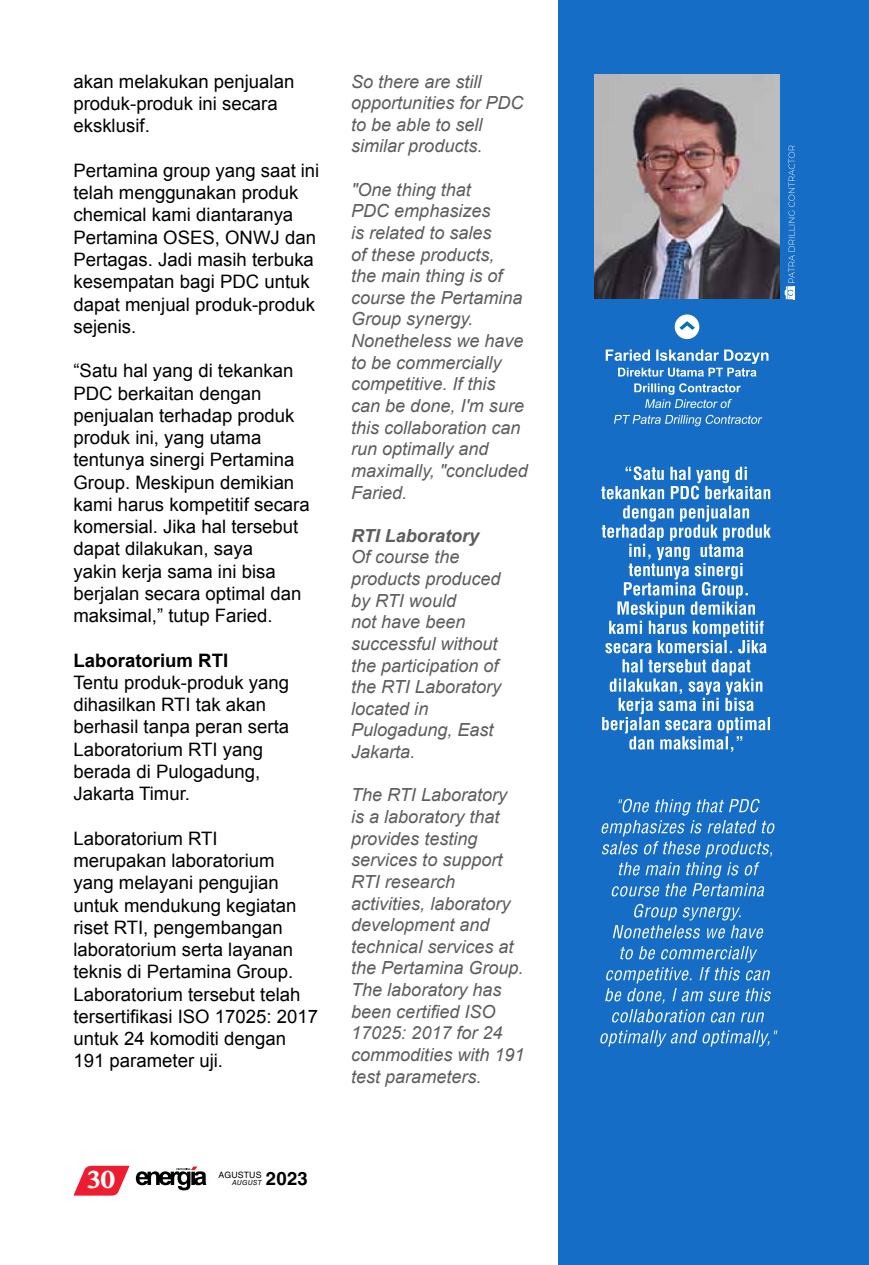
<style>
.page{position:relative;width:869px;height:1265px;background:#fff}
.page>*{position:absolute;margin:0;border:0;box-sizing:border-box;transform-origin:0 0}
.t1{font:700 26.25px "Myanmar MN";color:#fff}
.t2{font:18.55px/22.2px "Arial";color:#000}
.t3{font:700 18.55px "Arial";color:#000}
.t4{font:700 18.55px "Helvetica LT Std";color:#000}
.t5{font:italic 18.03px/21.7px "Arial";color:#5d5d60}
.t6{font:italic 700 18.03px "Arial";color:#5d5d60}
.t7{font:700 condensed 17.5px/19.2px "Helvetica";color:#fff;text-align:center}
.t8{font:italic condensed 17.5px/21px "Helvetica LT Std";letter-spacing:.02em;color:#fff;text-align:center}
.t9{font:700 15.58px "Arial";letter-spacing:-.005em;color:#fff}
.t10{font:italic 12.25px/15.8px "Arial";color:#fff;text-align:center}
.t11{font:700 12.25px/15.8px "Arial";letter-spacing:-.005em;color:#fff;text-align:center}
.t12{font:300 8.75px "Montserrat";color:#fff}
.t13{font:8.75px "Helvetica LT Std";letter-spacing:.015em;color:#000}
.t14{font:italic 7px "Helvetica LT Std";letter-spacing:.015em;color:#000}
</style>
<div class="page">
<svg style="left:73px;top:1166px;width:56px;height:30px"></svg>
<svg style="left:136px;top:1166px;width:70px;height:24px"></svg>
<div style="left:558px;top:0;width:310px;height:1265px;background:#156dc5"></div>
<div style="left:674px;top:314px;width:25px;height:25px;background:#fff;border-radius:50%"></div>
<svg style="left:679px;top:321px;width:15px;height:9px"></svg>
<img style="left:594px;top:75px;width:185px;height:223px">
<svg style="left:784px;top:286px;width:10px;height:13px"></svg>
<p class="t2" style="left:73px;top:70px;width:222px">akan melakukan penjualan produk-produk ini secara eksklusif.</p>
<p class="t2" style="left:73px;top:160px;width:247px">Pertamina group yang saat ini telah menggunakan produk chemical kami diantaranya<br>Pertamina OSES, ONWJ dan<br>Pertagas. Jadi masih terbuka kesempatan bagi PDC untuk dapat menjual produk-produk sejenis.</p>
<p class="t2" style="left:73px;top:360px;width:238px">“Satu hal yang di tekankan<br>PDC berkaitan dengan penjualan terhadap produk produk ini, yang utama tentunya sinergi Pertamina<br>Group. Meskipun demikian kami harus kompetitif secara komersial. Jika hal tersebut dapat dilakukan, saya<br>yakin kerja sama ini bisa berjalan secara optimal dan maksimal,” tutup Faried.</p>
<p class="t3" style="left:73px;top:648px;width:156px">Laboratorium RTI</p>
<p class="t2" style="left:73px;top:672px;width:217px">Tentu produk-produk yang dihasilkan RTI tak akan berhasil tanpa peran serta<br>Laboratorium RTI yang berada di Pulogadung,<br>Jakarta Timur.</p>
<p class="t2" style="left:73px;top:827px;width:246px">Laboratorium RTI<br>merupakan laboratorium yang melayani pengujian untuk mendukung kegiatan riset RTI, pengembangan laboratorium serta layanan teknis di Pertamina Group.<br>Laboratorium tersebut telah tersertifikasi ISO 17025: 2017 untuk 24 komoditi dengan<br>191 parameter uji.</p>
<p class="t5" style="left:351px;top:71px;width:174px">So there are still opportunities for PDC to be able to sell similar products.</p>
<p class="t5" style="left:351px;top:179px;width:178px">"One thing that<br>PDC emphasizes<br>is related to sales<br>of these products,<br>the main thing is of course the Pertamina<br>Group synergy.<br>Nonetheless we have to be commercially competitive. If this can be done, I'm sure this collaboration can run optimally and maximally, "concluded<br>Faried.</p>
<p class="t6" style="left:351px;top:524px;width:129px">RTI Laboratory</p>
<p class="t5" style="left:351px;top:546px;width:151px">Of course the products produced by RTI would<br>not have been successful without the participation of the RTI Laboratory located in<br>Pulogadung, East<br>Jakarta.</p>
<p class="t5" style="left:351px;top:784px;width:175px">The RTI Laboratory is a laboratory that provides testing services to support<br>RTI research activities, laboratory development and technical services at the Pertamina Group.<br>The laboratory has been certified ISO<br>17025: 2017 for 24 commodities with 191 test parameters.</p>
<h1 class="t1" style="left:86px;top:1164px;width:30px">30</h1>
<p class="t13" style="left:218px;top:1170px;width:44px">AGUSTUS</p>
<p class="t14" style="left:232px;top:1178px;width:31px">AUGUST</p>
<p class="t4" style="left:266px;top:1167px;width:43px">2023</p>
<p class="t12" style="left:785px;top:284px;width:140px;rotate:-90deg">PATRA DRILLING CONTRACTOR</p>
<p class="t9" style="left:604px;top:345px;width:166px">Faried Iskandar Dozyn</p>
<p class="t11" style="left:617px;top:365px;width:141px">Direktur Utama PT Patra<br>Drilling Contractor</p>
<p class="t10" style="left:612px;top:396px;width:152px">Main Directorof<br>PT Patra Drilling Contractor</p>
<p class="t7" style="left:600px;top:464px;width:172px">“Satu hal yang di tekankan PDC berkaitan dengan penjualan terhadap produk produk ini, yang utama tentunya sinergi<br>Pertamina Group.<br>Meskipun demikian kami harus kompetitif secara komersial. Jika hal tersebut dapat dilakukan, saya yakin kerja sama ini bisa berjalan secara optimal dan maksimal,”</p>
<p class="t8" style="left:598px;top:796px;width:178px">"One thing that PDC emphasizes is related to sales of these products, the main thing is of course the Pertamina<br>Group synergy.<br>Nonetheless we have<br>to be commercially competitive. If this can be done, I am sure this collaboration can run optimally and optimally,"</p>
</div>
